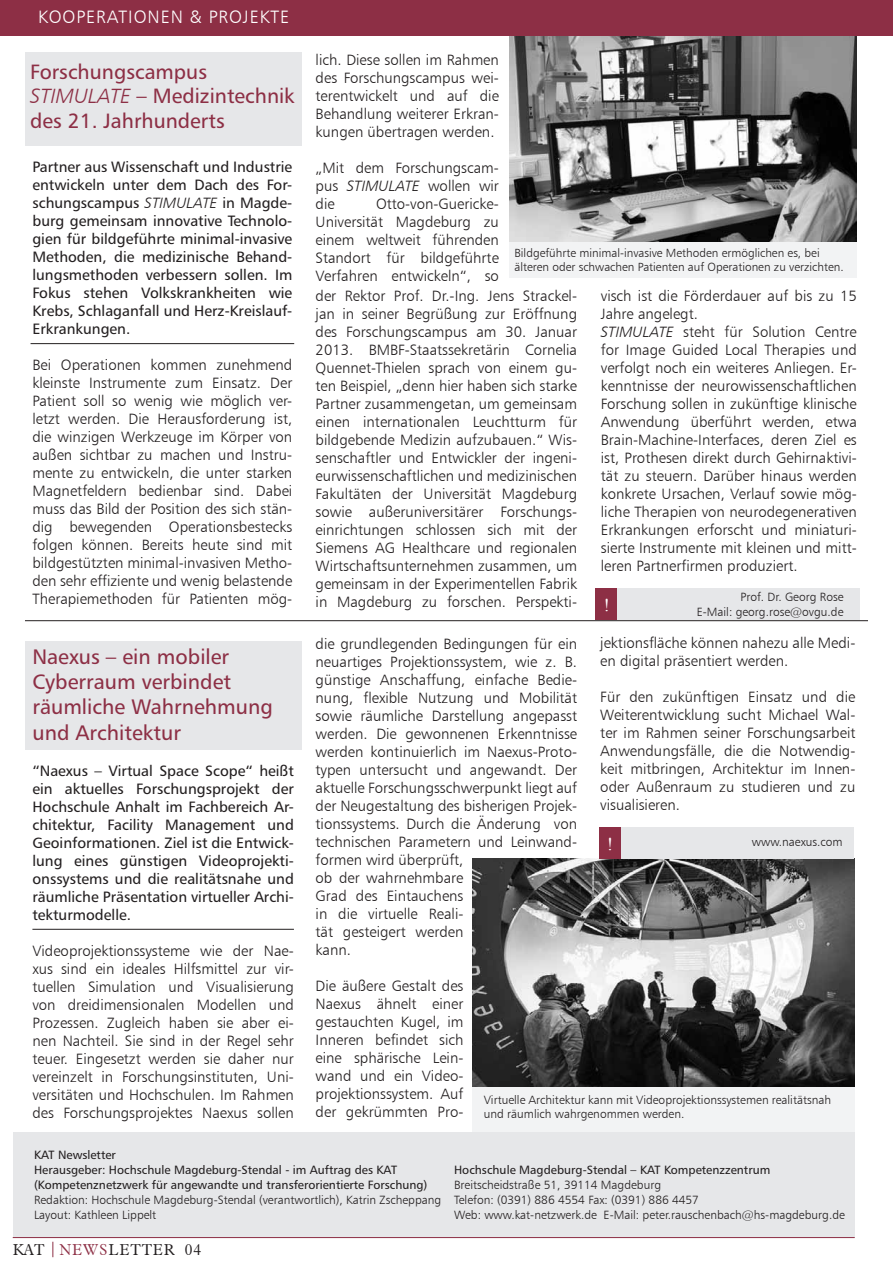
<style>
.page{position:relative;width:893px;height:1263px;background:#fff}
.page>*{position:absolute;margin:0;border:0;box-sizing:border-box;transform-origin:0 0}
.t1{font:21px/25.2px "Humanist 777 BT Roman B";color:#8d2f45}
.t2{font:20.7px/24.9px "Humanist 777 BT Roman B";color:#8d2f45}
.t3{font:18px "Humanist 777 BT Light B";letter-spacing:.05em;color:#fff}
.t4{font:18px "Times New Roman";color:#fff}
.t5{font:300 15.45px "Aldine 721 BT";letter-spacing:.05em;color:#231f20}
.t6{font:15px/18px "Humanist 777 BT Light B";color:#231f20;text-align:justify}
.t7{font:15px/18px "Humanist 777 BT Roman B";color:#231f20;text-align:justify}
.t8{font:12px/15px "Humanist 777 BT Light B";color:#231f20}
.t9{font:12px/15px "Humanist 777 BT Roman B";color:#231f20}
.t10{font:11.85px/14.2px "Humanist 777 BT Light B";color:#231f20}
.s1{font-family:"Humanist 777 BT Light Italic B"}
.s2{color:#8d2f45}
</style>
<div class="page">
<div style="left:13px;top:1132px;width:842px;height:105px;background:#e6e7e9"></div>
<div style="left:0;top:0;width:893px;height:35px;background:#8d2f45"></div>
<hr style="left:13px;top:1237px;width:842px;height:1px;background:#8d2f45">
<svg style="left:53px;top:1242px;width:1px;height:15px"></svg>
<img style="left:472px;top:858px;width:382px;height:229px">
<img style="left:509px;top:37px;width:348px;height:205px">
<div style="left:25px;top:52px;width:276px;height:93px;background:#e6e7e9"></div>
<hr style="left:31px;top:343px;width:263px;height:1px;background:#231f20">
<hr style="left:32px;top:929px;width:262px;height:1px;background:#231f20">
<div style="left:601px;top:827px;width:253px;height:31px;background:#e6e7e9"></div>
<div style="left:599px;top:827px;width:21px;height:31px;background:#8d2f45"></div>
<div style="left:25px;top:641px;width:276px;height:108px;background:#e6e7e9"></div>
<div style="left:472px;top:1087px;width:383px;height:45px;background:#f2f3f4"></div>
<div style="left:509px;top:242px;width:348px;height:35px;background:#f2f3f4"></div>
<hr style="left:25px;top:620px;width:843px;height:1px;background:#231f20">
<div style="left:598px;top:588px;width:261px;height:32px;background:#e6e7e9"></div>
<div style="left:596px;top:588px;width:21px;height:32px;background:#8d2f45"></div>
<p class="t3" style="left:38px;top:6px;width:253px">KOOPERATIONEN &amp; PROJEKTE</p>
<h2 class="t2" style="left:30px;top:58px;width:266px">Forschungscampus<br><span class="s1">STIMULATE</span> – Medizintechnik des 21. Jahrhunderts</h2>
<p class="t7" style="left:32px;top:157px;width:261px">Partner aus Wissenschaft und Industrie entwickeln unter dem Dach des For&shy;schungscampus <span class="s1">STIMULATE</span> in Magde&shy;burg gemeinsam innovative Technolo&shy;gien für bildgeführte minimal-invasive Methoden, die medizinische Behand&shy;lungsmethoden verbessern sollen. Im Fokus stehen Volkskrankheiten wie Krebs, Schlaganfall und Herz-Kreislauf-Erkrankungen.</p>
<p class="t6" style="left:32px;top:355px;width:261px">Bei Operationen kommen zunehmend kleinste Instrumente zum Einsatz. Der Patient soll so wenig wie möglich ver&shy;letzt werden. Die Herausforderung ist, die winzigen Werkzeuge im Körper von außen sichtbar zu machen und Instru&shy;mente zu entwickeln, die unter starken Magnetfeldern bedienbar sind. Dabei muss das Bild der Position des sich stän&shy;dig bewegenden Operationsbestecks folgen können. Bereits heute sind mit bildgestützten minimal-invasiven Metho&shy;den sehr effiziente und wenig belastende Therapiemethoden für Patienten mög-</p>
<h1 class="t1" style="left:32px;top:644px;width:242px">Naexus – ein mobiler<br>Cyberraum verbindet räumliche Wahrnehmung und Architektur</h1>
<p class="t7" style="left:32px;top:761px;width:263px">“Naexus – Virtual Space Scope“ heißt ein aktuelles Forschungsprojekt der Hochschule Anhalt im Fachbereich Ar&shy;chitektur, Facility Management und Geoinformationen. Ziel ist die Entwick&shy;lung eines günstigen Videoprojekti&shy;onssystems und die realitätsnahe und räumliche Präsentation virtueller Archi&shy;tekturmodelle.</p>
<p class="t6" style="left:32px;top:941px;width:263px">Videoprojektionssysteme wie der Nae&shy;xus sind ein ideales Hilfsmittel zur vir&shy;tuellen Simulation und Visualisierung von dreidimensionalen Modellen und Prozessen. Zugleich haben sie aber ei&shy;nen Nachteil. Sie sind in der Regel sehr teuer. Eingesetzt werden sie daher nur vereinzelt in Forschungsinstituten, Uni&shy;versitäten und Hochschulen. Im Rahmen des Forschungsprojektes Naexus sollen</p>
<p class="t6" style="left:316px;top:51px;width:185px">lich. Diese sollen im Rahmen des Forschungscampus wei&shy;terentwickelt und auf die Behandlung weiterer Erkran&shy;kungen übertragen werden.</p>
<p class="t6" style="left:316px;top:159px;width:185px">„Mit dem Forschungscam&shy;pus <span class="s1">STIMULATE</span> wollen wir die</p>
<p class="t6" style="left:316px;top:195px;width:185px;text-indent:60px">Otto-von-Guericke-Universität Magdeburg zu einem weltweit führenden Standort für bildgeführte Verfahren entwickeln“, so</p>
<p class="t10" style="left:514px;top:245px;width:331px">Bildgeführte minimal-invasive Methoden ermöglichen es, bei älteren oder schwachen Patienten auf Operationen zu verzichten.</p>
<p class="t6" style="left:601px;top:287px;width:257px;text-align:left">visch ist die Förderdauer auf bis zu 15<br>Jahre angelegt.<br><span class="s1">STIMULATE</span> steht für Solution Centre for Image Guided Local Therapies und verfolgt noch ein weiteres Anliegen. Er&shy;kenntnisse der neurowissenschaftlichen Forschung sollen in zukünftige klinische Anwendung überführt werden, etwa Brain-Machine-Interfaces, deren Ziel es ist, Prothesen direkt durch Gehirnaktivi&shy;tät zu steuern. Darüber hinaus werden konkrete Ursachen, Verlauf sowie mög&shy;liche Therapien von neurodegenerativen Erkrankungen erforscht und miniaturi&shy;sierte Instrumente mit kleinen und mitt&shy;leren Partnerfirmen produziert.</p>
<p class="t6" style="left:316px;top:287px;width:263px">der Rektor Prof. Dr.-Ing. Jens Strackel&shy;jan in seiner Begrüßung zur Eröffnung des Forschungscampus am 30. Januar 2013. BMBF-Staatssekretärin Cornelia Quennet-Thielen sprach von einem gu&shy;ten Beispiel, „denn hier haben sich starke Partner zusammengetan, um gemeinsam einen internationalen Leuchtturm für bildgebende Medizin aufzubauen.“ Wis&shy;senschaftler und Entwickler der ingeni&shy;eurwissenschaftlichen und medizinischen Fakultäten der Universität Magdeburg sowie außeruniversitärer Forschungs&shy;einrichtungen schlossen sich mit der Siemens AG Healthcare und regionalen Wirtschaftsunternehmen zusammen, um gemeinsam in der Experimentellen Fabrik in Magdeburg zu forschen. Perspekti-</p>
<p class="t4" style="left:604px;top:593px;width:7px">!</p>
<p class="t8" style="left:697px;top:590px;width:148px;line-height:14.4px;text-align:right">Prof. Dr. Georg Rose<br>E-Mail: georg.rose@ovgu.de</p>
<p class="t6" style="left:316px;top:634px;width:263px">die grundlegenden Bedingungen für ein neuartiges Projektionssystem, wie z. B. günstige Anschaffung, einfache Bedie&shy;nung, flexible Nutzung und Mobilität sowie räumliche Darstellung angepasst werden. Die gewonnenen Erkenntnisse werden kontinuierlich im Naexus-Proto&shy;typen untersucht und angewandt. Der aktuelle Forschungsschwerpunkt liegt auf der Neugestaltung des bisherigen Projek&shy;tionssystems. Durch die Änderung von technischen Parametern und Leinwand-</p>
<p class="t6" style="left:600px;top:634px;width:257px">jektionsfläche können nahezu alle Medi&shy;en digital präsentiert werden.</p>
<p class="t6" style="left:600px;top:688px;width:257px">Für den zukünftigen Einsatz und die Weiterentwicklung sucht Michael Wal&shy;ter im Rahmen seiner Forschungsarbeit Anwendungsfälle, die die Notwendig&shy;keit mitbringen, Architektur im Innen&shy;oder Außenraum zu studieren und zu visualisieren.</p>
<p class="t4" style="left:607px;top:831px;width:7px">!</p>
<p class="t8" style="left:752px;top:834px;width:92px">www.naexus.com</p>
<p class="t6" style="left:316px;top:851px;width:149px">formen wird überprüft, ob der wahrnehmbare Grad des Eintauchens in die virtuelle Reali&shy;tät gesteigert werden kann.</p>
<p class="t6" style="left:316px;top:977px;width:149px">Die äußere Gestalt des Naexus ähnelt einer gestauchten Kugel, im Inneren befindet sich eine sphärische Lein&shy;wand und ein Video&shy;projektionssystem. Auf der gekrümmten Pro-</p>
<p class="t8" style="left:484px;top:1092px;width:349px;line-height:14.4px">Virtuelle Architektur kann mit Videoprojektionssystemen realitätsnah und räumlich wahrgenommen werden.</p>
<p class="t9" style="left:34px;top:1147px;width:395px">KAT Newsletter<br>Herausgeber: Hochschule Magdeburg-Stendal - im Auftrag des KAT (Kompetenznetzwerk für angewandte und transferorientierte Forschung)</p>
<p class="t8" style="left:34px;top:1192px;width:409px">Redaktion: Hochschule Magdeburg-Stendal (verantwortlich), Katrin Zscheppang<br>Layout: Kathleen Lippelt</p>
<p class="t5" style="left:13px;top:1240px;width:190px">KAT <span class="s2">NEWS</span>LETTER 04</p>
<p class="t9" style="left:454px;top:1162px;width:318px">Hochschule Magdeburg-Stendal – KAT Kompetenzzentrum</p>
<p class="t8" style="left:454px;top:1177px;width:392px">Breitscheidstraße 51, 39114 Magdeburg<br>Telefon: (0391) 886 4554 Fax: (0391) 886 4457<br>Web: www.kat-netzwerk.de E-Mail: peter.rauschenbach@hs-magdeburg.de</p>
</div>
